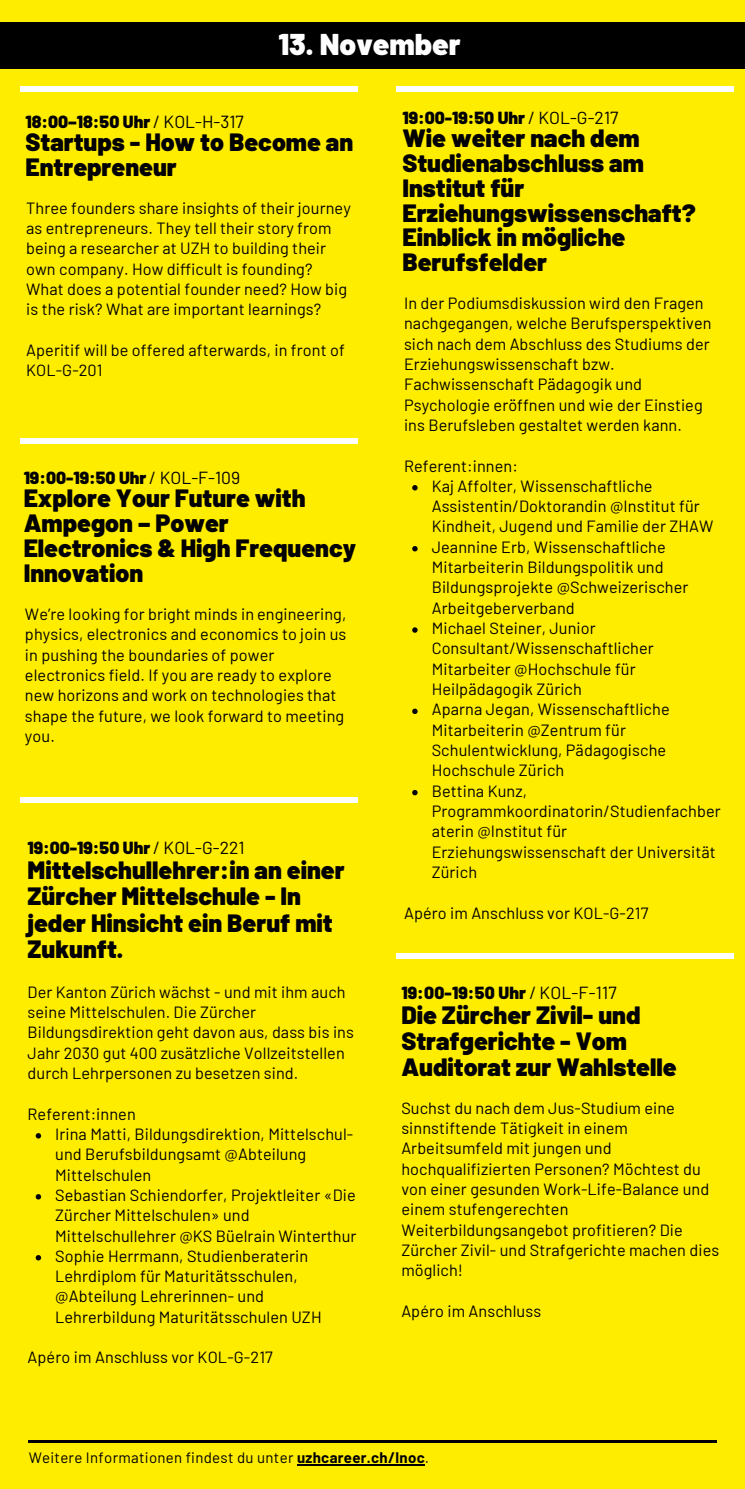
<style>
.page{position:relative;width:745px;height:1489px;background:#fff}
.page>*{position:absolute;margin:0;border:0;box-sizing:border-box;transform-origin:0 0}
.t1{font:900 30px "Barlow";color:#fff}
.t2{font:900 25px/24.8px "Barlow";color:#000}
.t3{font:900 17.5px "Barlow";color:#000}
.t4{font:16.25px/20.2px "Barlow";letter-spacing:.005em;color:#000}
.t5{font:15px "Barlow";letter-spacing:.02em;color:#000}
.s1{font-weight:400}
.s2{font-weight:700}
</style>
<div class="page">
<div style="left:0;top:0;width:744px;height:1488px;background:#ffed00"></div>
<div style="left:0;top:23px;width:744px;height:46px;background:#000"></div>
<svg style="left:412px;top:485px;width:5px;height:5px"></svg>
<svg style="left:412px;top:546px;width:5px;height:5px"></svg>
<svg style="left:412px;top:627px;width:5px;height:5px"></svg>
<svg style="left:412px;top:708px;width:5px;height:6px"></svg>
<svg style="left:412px;top:789px;width:5px;height:6px"></svg>
<svg style="left:36px;top:1133px;width:5px;height:5px"></svg>
<svg style="left:36px;top:1194px;width:5px;height:5px"></svg>
<svg style="left:36px;top:1255px;width:5px;height:5px"></svg>
<div style="left:396px;top:87px;width:336px;height:5px;background:#fff"></div>
<div style="left:21px;top:438px;width:337px;height:5px;background:#fff"></div>
<div style="left:21px;top:797px;width:337px;height:5px;background:#fff"></div>
<div style="left:396px;top:953px;width:336px;height:5px;background:#fff"></div>
<hr style="left:28px;top:1439px;width:687px;height:3px;background:#000">
<div style="left:21px;top:87px;width:337px;height:5px;background:#fff"></div>
<hr style="left:297px;top:1464px;width:127px;height:1px;background:#000">
<h1 class="t1" style="left:278px;top:22px;width:183px">13. November</h1>
<p class="t3" style="left:26px;top:108px;width:220px">18:00–18:50 Uhr <span class="s1">/ KOL-H-317</span></p>
<h2 class="t2" style="left:26px;top:128px;width:329px">Startups - How to Become an<br>Entrepreneur</h2>
<p class="t4" style="left:26px;top:196px;width:326px">Three founders share insights of their journey as entrepreneurs. They tell their story from being a researcher at UZH to building their own company. How difficult is founding?<br>What does a potential founder need? How big is the risk? What are important learnings?</p>
<p class="t4" style="left:26px;top:338px;width:320px">Aperitif will be offered afterwards, in front of<br>KOL-G-201</p>
<p class="t3" style="left:24px;top:464px;width:218px">19:00-19:50 Uhr <span class="s1">/ KOL-F-109</span></p>
<h2 class="t2" style="left:24px;top:484px;width:334px">Explore Your Future with<br>Ampegon – Power<br>Electronics &amp; High Frequency<br>Innovation</h2>
<p class="t4" style="left:25px;top:603px;width:323px">We’re looking for bright minds in engineering, physics, electronics and economics to join us in pushing the boundaries of power electronics field. If you are ready to explore new horizons and work on technologies that shape the future, we look forward to meeting you.</p>
<p class="t3" style="left:28px;top:834px;width:218px">19:00-19:50 Uhr <span class="s1">/ KOL-G-221</span></p>
<h2 class="t2" style="left:28px;top:855px;width:318px;line-height:26.2px">Mittelschullehrer:in an einer<br>Zürcher Mittelschule - In jeder Hinsicht ein Beruf mit<br>Zukunft.</h2>
<p class="t4" style="left:28px;top:980px;width:328px">Der Kanton Zürich wächst - und mit ihm auch seine Mittelschulen. Die Zürcher Bildungsdirektion geht davon aus, dass bis ins Jahr 2030 gut 400 zusätzliche Vollzeitstellen durch Lehrpersonen zu besetzen sind.</p>
<p class="t4" style="left:55px;top:1102px;width:302px;text-indent:-28px">Referent:innen<br>Irina Matti, Bildungsdirektion, Mittelschul&shy;und Berufsbildungsamt @Abteilung Mittelschulen<br>Sebastian Schiendorfer, Projektleiter «Die Zürcher Mittelschulen» und Mittelschullehrer @KS Büelrain Winterthur Sophie Herrmann, Studienberaterin Lehrdiplom für Maturitätsschulen, @Abteilung Lehrerinnen- und Lehrerbildung Maturitätsschulen UZH</p>
<p class="t4" style="left:28px;top:1345px;width:246px">Apéro im Anschluss vor KOL-G-217</p>
<p class="t3" style="left:402px;top:104px;width:217px">19:00-19:50 Uhr <span class="s1">/ KOL-G-217</span></p>
<h2 class="t2" style="left:402px;top:124px;width:295px">Wie weiter nach dem<br>Studienabschluss am<br>Institut für<br>Erziehungswissenschaft?<br>Einblick in mögliche<br>Berufsfelder</h2>
<p class="t4" style="left:404px;top:292px;width:309px">In der Podiumsdiskussion wird den Fragen nachgegangen, welche Berufsperspektiven sich nach dem Abschluss des Studiums der Erziehungswissenschaft bzw.<br>Fachwissenschaft Pädagogik und Psychologie eröffnen und wie der Einstieg ins Berufsleben gestaltet werden kann.</p>
<p class="t4" style="left:431px;top:454px;width:290px;text-indent:-28px">Referent:innen:<br>Kaj Affolter, Wissenschaftliche<br>Assistentin/Doktorandin @Institut für<br>Kindheit, Jugend und Familie der ZHAW<br>Jeannine Erb, Wissenschaftliche<br>Mitarbeiterin Bildungspolitik und<br>Bildungsprojekte @Schweizerischer<br>Arbeitgeberverband<br>Michael Steiner, Junior<br>Consultant/Wissenschaftlicher<br>Mitarbeiter @Hochschule für<br>Heilpädagogik Zürich<br>Aparna Jegan, Wissenschaftliche<br>Mitarbeiterin @Zentrum für<br>Schulentwicklung, Pädagogische<br>Hochschule Zürich<br>Bettina Kunz,<br>Programmkoordinatorin/Studienfachber aterin @Institut für<br>Erziehungswissenschaft der Universität<br>Zürich</p>
<p class="t4" style="left:404px;top:901px;width:246px">Apéro im Anschluss vor KOL-G-217</p>
<p class="t3" style="left:401px;top:979px;width:217px">19:00-19:50 Uhr <span class="s1">/ KOL-F-117</span></p>
<h2 class="t2" style="left:401px;top:999px;width:276px;line-height:26.2px">Die Zürcher Zivil- und<br>Strafgerichte - Vom<br>Auditorat zur Wahlstelle</h2>
<p class="t4" style="left:401px;top:1096px;width:319px">Suchst du nach dem Jus-Studium eine sinnstiftende Tätigkeit in einem Arbeitsumfeld mit jungen und hochqualifizierten Personen? Möchtest du von einer gesunden Work-Life-Balance und einem stufengerechten Weiterbildungsangebot profitieren? Die Zürcher Zivil- und Strafgerichte machen dies möglich!</p>
<p class="t4" style="left:401px;top:1299px;width:141px">Apéro im Anschluss</p>
<p class="t5" style="left:29px;top:1446px;width:401px">Weitere Informationen findest du unter <span class="s2">uzhcareer.ch/lnoc</span>.</p>
</div>
